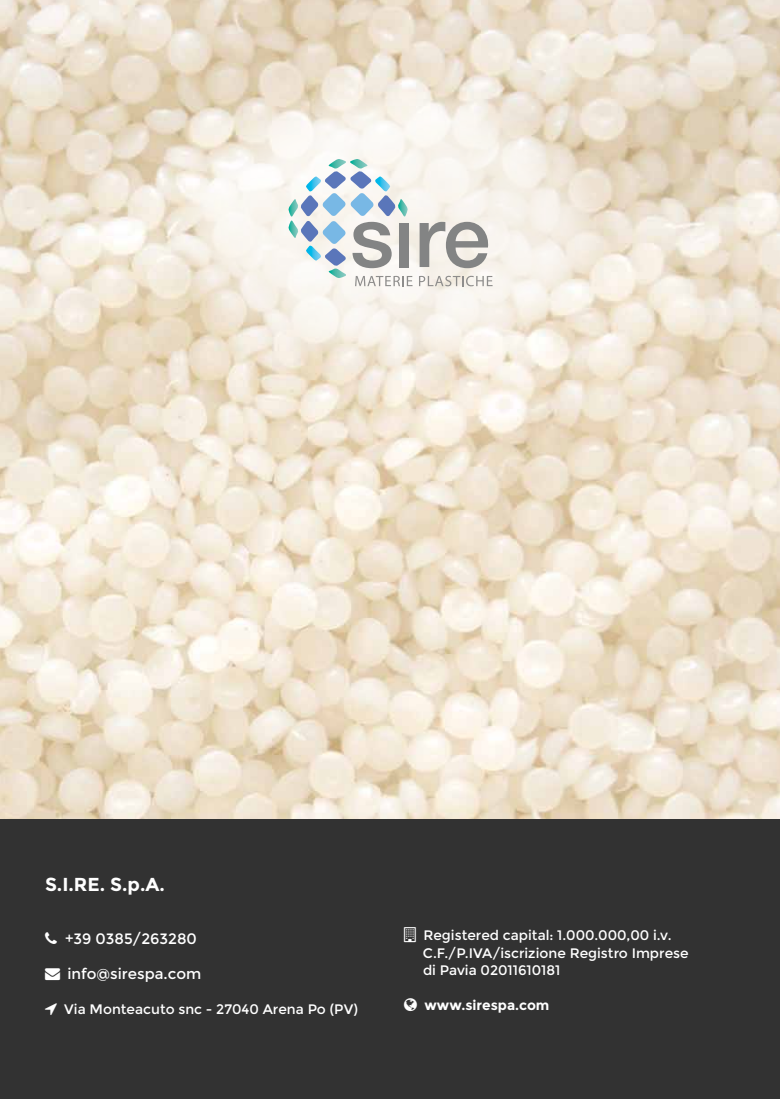
<style>
.page{position:relative;width:780px;height:1099px;background:#fff}
.page>*{position:absolute;margin:0;border:0;box-sizing:border-box;transform-origin:0 0}
.t1{font:700 18.75px "Montserrat";color:#fff}
.t2{font:15px "Montserrat";color:#fff}
.t3{font:13.75px/17.5px "Montserrat";color:#fff}
.t4{font:700 13.75px "Montserrat";color:#fff}
</style>
<div class="page">
<img style="left:0;top:0;width:780px;height:819px">
<svg style="left:177px;top:87px;width:425px;height:283px;fill:#f8f3ec"></svg>
<div style="left:0;top:819px;width:780px;height:279px;background:#323232"></div>
<img style="left:328px;top:159px;width:18px;height:9px">
<img style="left:398px;top:199px;width:10px;height:17px">
<img style="left:350px;top:159px;width:18px;height:9px">
<img style="left:328px;top:268px;width:18px;height:10px">
<img style="left:288px;top:220px;width:10px;height:18px">
<img style="left:288px;top:199px;width:10px;height:17px">
<svg style="left:300px;top:171px;width:95px;height:97px"></svg>
<div style="left:399px;top:223px;width:10px;height:44px;background:#838484"></div>
<svg style="left:419px;top:222px;width:70px;height:46px;background:#bbb9b6"></svg>
<svg style="left:355px;top:276px;width:57px;height:10px"></svg>
<svg style="left:419px;top:276px;width:73px;height:10px"></svg>
<h1 class="t1" style="left:45px;top:873px;width:121px">S.I.RE. S.p.A.</h1>
<p class="t2" style="left:65px;top:929px;width:133px">+39 0385/263280</p>
<p class="t2" style="left:45px;top:964px;width:158px">→ info@sirespa.com</p>
<p class="t3" style="left:64px;top:1000px;width:295px">Via Monteacuto snc - 27040 Arena Po (PV)</p>
<p class="t3" style="left:423px;top:926px;width:267px">Registered capital: 1.000.000,00 i.v.<br>C.F./P.IVA/iscrizione Registro Imprese di Pavia 02011610181</p>
<p class="t4" style="left:424px;top:997px;width:126px">www.sirespa.com</p>
</div>
